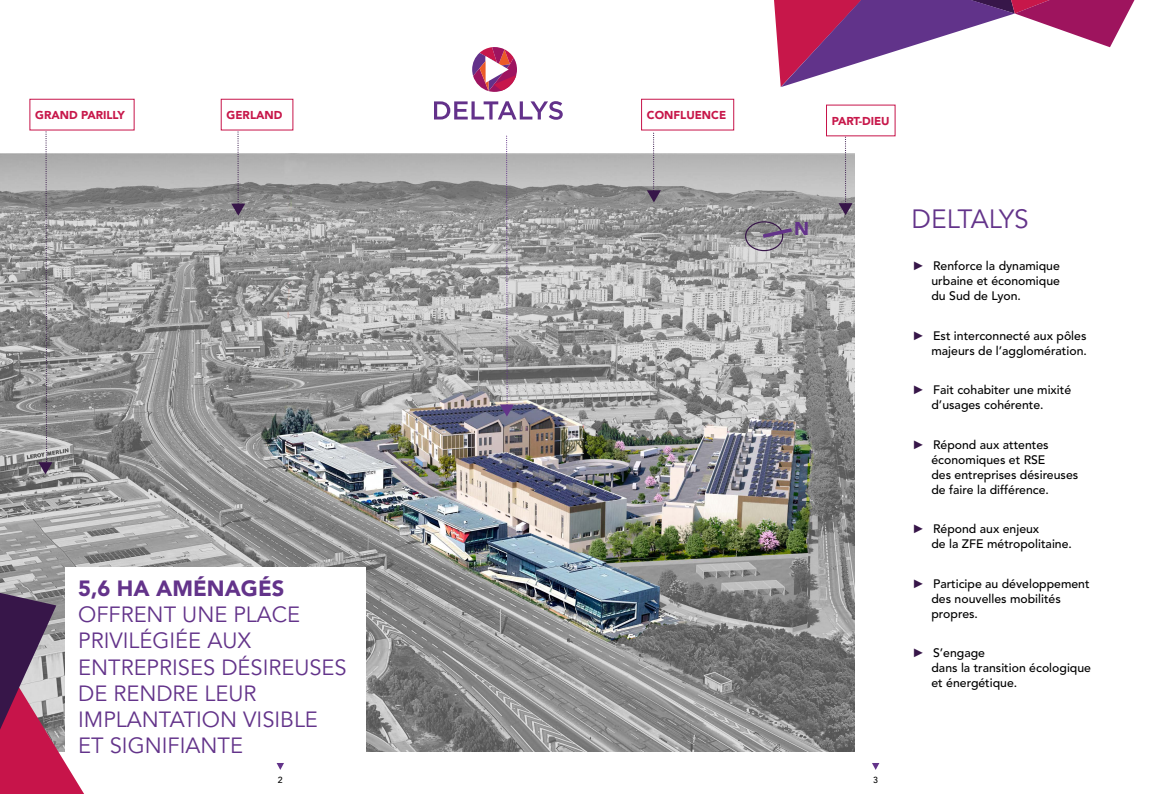
<style>
.page{position:relative;width:1156px;height:794px;background:#fff}
.page>*{position:absolute;margin:0;border:0;box-sizing:border-box;transform-origin:0 0}
.t1{font:26.25px "Avenir LT Std";color:#63338a}
.t2{font:21.88px/26.2px "Avenir LT Std";color:#63338a}
.t3{font:900 21.88px "Avenir LT Std";color:#63338a}
.t4{font:900 18.38px "Avenir LT Std";color:#63338a}
.t5{font:500 12.25px/14.9px "Avenir LT Std";color:#000}
.t6{font:900 11.38px "Avenir LT Std";color:#c7174a}
.t7{font:500 8.75px "Avenir LT Std";color:#000}
.s1{font-family:"Arial Narrow";font-weight:400;color:#371649}
</style>
<div class="page">
<svg style="left:277px;top:763px;width:7px;height:7px"></svg>
<svg style="left:872px;top:763px;width:7px;height:7px"></svg>
<img style="left:0;top:154px;width:854px;height:598px">
<div style="left:66px;top:567px;width:300px;height:194px;background:#fff"></div>
<svg style="left:0;top:593px;width:84px;height:201px"></svg>
<svg style="left:647px;top:133px;width:14px;height:69px"></svg>
<svg style="left:231px;top:132px;width:14px;height:84px"></svg>
<svg style="left:838px;top:136px;width:14px;height:79px"></svg>
<div style="left:29px;top:99px;width:106px;height:31px;border:1px solid #c7144a"></div>
<div style="left:221px;top:99px;width:72px;height:31px;border:1px solid #c7144a"></div>
<div style="left:641px;top:99px;width:93px;height:31px;border:1px solid #c7144a"></div>
<svg style="left:38px;top:132px;width:14px;height:342px;background:#9c9a9d"></svg>
<svg style="left:500px;top:136px;width:14px;height:280px;background:#aaa7ac"></svg>
<svg style="left:774px;top:0;width:360px;height:87px"></svg>
<div style="left:745px;top:221px;width:38px;height:30px;border:1px solid #371649;border-radius:50%"></div>
<svg style="left:759px;top:226px;width:37px;height:14px"></svg>
<svg style="left:472px;top:47px;width:45px;height:45px"></svg>
<svg style="left:434px;top:101px;width:129px;height:19px"></svg>
<p class="t6" style="left:35px;top:108px;width:91px">GRAND PARILLY</p>
<p class="t6" style="left:227px;top:108px;width:57px">GERLAND</p>
<p class="t6" style="left:647px;top:108px;width:81px">CONFLUENCE</p>
<p class="t6" style="left:832px;top:114px;width:59px">PART-DIEU</p>
<h2 class="t3" style="left:78px;top:575px;width:208px">5,6 HA AMÉNAGÉS</h2>
<h2 class="t2" style="left:78px;top:602px;width:270px">OFFRENT UNE PLACE<br>PRIVILÉGIÉE AUX<br>ENTREPRISES DÉSIREUSES<br>DE RENDRE LEUR<br>IMPLANTATION VISIBLE<br>ET SIGNIFIANTE</h2>
<h3 class="t4" style="left:794px;top:218px;width:16px">N</h3>
<p class="t7" style="left:278px;top:774px;width:6px">2</p>
<p class="t7" style="left:873px;top:774px;width:6px">3</p>
<h1 class="t1" style="left:912px;top:204px;width:119px">DELTALYS</h1>
<p class="t5" style="left:931px;top:259px;width:130px;text-align:justify;text-indent:-17px"><span class="s1">►</span> Renforce la dynamique urbaine et économique du Sud de Lyon.</p>
<p class="t5" style="left:914px;top:328px;width:174px;text-align:right"><span class="s1">►</span> Est interconnecté aux pôles majeurs de l’agglomération.</p>
<p class="t5" style="left:931px;top:383px;width:141px;text-indent:-17px"><span class="s1">►</span> Fait cohabiter une mixité d’usages cohérente.</p>
<p class="t5" style="left:931px;top:437px;width:148px;text-indent:-17px"><span class="s1">►</span> Répond aux attentes économiques et RSE<br>des entreprises désireuses de faire la différence.</p>
<p class="t5" style="left:931px;top:522px;width:142px;text-indent:-17px"><span class="s1">►</span> Répond aux enjeux<br>de la ZFE métropolitaine.</p>
<p class="t5" style="left:931px;top:576px;width:160px;text-indent:-17px"><span class="s1">►</span> Participe au développement des nouvelles mobilités propres.</p>
<p class="t5" style="left:931px;top:646px;width:161px;text-indent:-17px"><span class="s1">►</span> S’engage<br>dans la transition écologique et énergétique.</p>
</div>
